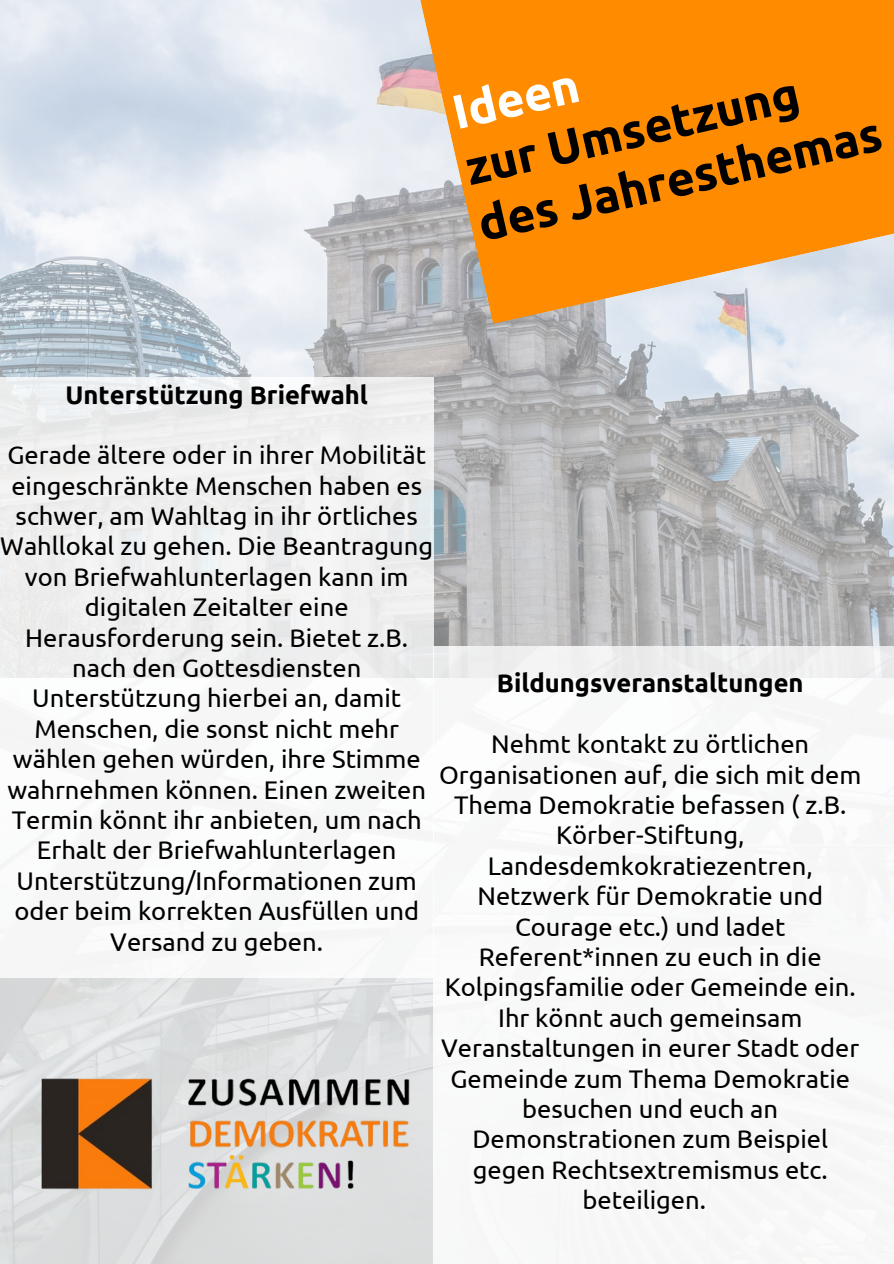
<style>
.page{position:relative;width:894px;height:1264px;background:#fff}
.page>*{position:absolute;margin:0;border:0;box-sizing:border-box;transform-origin:0 0}
.t1{font:700 48px/57.4px "Ubuntu";color:#000}
.t2{font:25.5px/30.3px "Ubuntu";color:#000;text-align:center}
.t3{font:700 25.5px "Ubuntu";color:#000}
.s1{color:#fff}
</style>
<div class="page">
<img style="left:0;top:0;width:893px;height:646px">
<div style="left:433px;top:646px;width:460px;height:617px;background:#f8f8f8"></div>
<div style="left:0;top:377px;width:433px;height:601px;background:#f5f5f6"></div>
<svg style="left:385px;top:0;width:508px;height:324px;background:#f29d36"></svg>
<img style="left:5px;top:978px;width:428px;height:285px">
<h1 class="t1" style="left:446px;top:84px;width:414px;rotate:-13deg"><span class="s1">Ideen<br></span>zur Umsetzung des Jahresthemas</h1>
<h2 class="t3" style="left:66px;top:380px;width:304px">Unterstützung Briefwahl</h2>
<p class="t2" style="left:0;top:439px;width:434px">Gerade ältere oder in ihrer Mobilität eingeschränkte Menschen haben es schwer, am Wahltag in ihr örtliches<br>Wahllokal zu gehen. Die Beantragung von Briefwahlunterlagen kann im digitalen Zeitalter eine<br>Herausforderung sein. Bietet z.B. nach den Gottesdiensten<br>Unterstützung hierbei an, damit<br>Menschen, die sonst nicht mehr wählen gehen würden, ihre Stimme wahrnehmen können. Einen zweiten<br>Termin könnt ihr anbieten, um nach<br>Erhalt der Briefwahlunterlagen<br>Unterstützung/Informationen zum oder beim korrekten Ausfüllen und<br>Versand zu geben.</p>
<p class="t3" style="left:496px;top:668px;width:308px">Bildungsveranstaltungen</p>
<h2 class="t2" style="left:439px;top:728px;width:423px">Nehmt kontakt zu örtlichen<br>Organisationen auf, die sich mit dem<br>Thema Demokratie befassen ( z.B.<br>Körber-Stiftung,<br>Landesdemkokratiezentren,<br>Netzwerk für Demokratie und<br>Courage etc.) und ladet<br>Referent*innen zu euch in die<br>Kolpingsfamilie oder Gemeinde ein.<br>Ihr könnt auch gemeinsam<br>Veranstaltungen in eurer Stadt oder<br>Gemeinde zum Thema Demokratie besuchen und euch an<br>Demonstrationen zum Beispiel gegen Rechtsextremismus etc. beteiligen.</h2>
</div>
